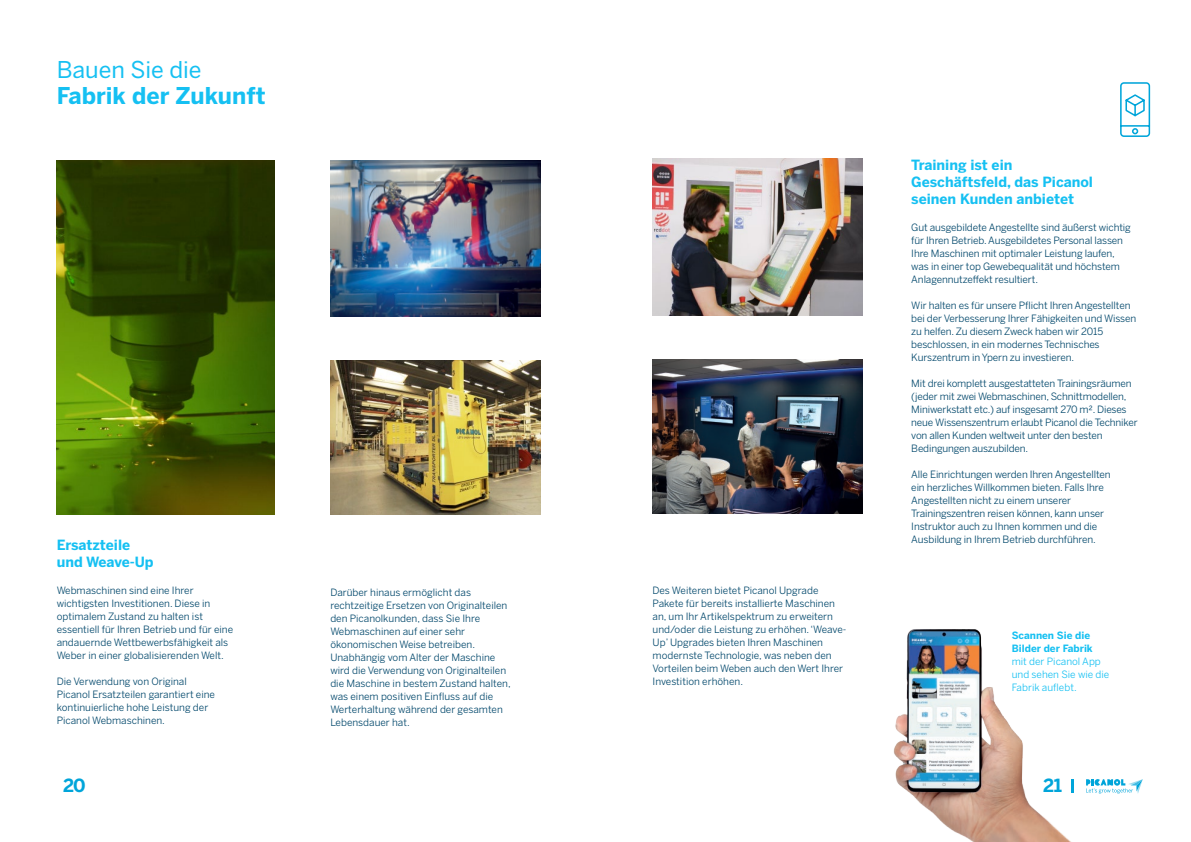
<style>
.page{position:relative;width:1191px;height:842px;background:#fff}
.page>*{position:absolute;margin:0;border:0;box-sizing:border-box;transform-origin:0 0}
.t1{font:700 23px "Benton Sans";color:#15c0f2}
.t2{font:23px "Benton Sans";color:#15c0f2}
.t3{font:700 18px "Benton Sans";color:#00a5da}
.t4{font:700 14px/16.8px "Benton Sans";color:#15c0f2}
.t5{font:10px/13px "Benton Sans";letter-spacing:-.01em;color:#00476b}
.t6{font:10px/13px "Benton Sans";color:#15c0f2}
.t7{font:700 10px/13px "Benton Sans";color:#15c0f2}
</style>
<div class="page">
<img style="left:57px;top:160px;width:217px;height:354px">
<img style="left:330px;top:361px;width:210px;height:153px">
<img style="left:330px;top:160px;width:210px;height:156px">
<svg style="left:1120px;top:82px;width:30px;height:55px"></svg>
<img style="left:652px;top:359px;width:210px;height:154px">
<img style="left:652px;top:159px;width:210px;height:156px">
<img style="left:893px;top:629px;width:181px;height:213px">
<svg style="left:1086px;top:779px;width:56px;height:15px"></svg>
<svg style="left:1071px;top:779px;width:2px;height:13px"></svg>
<h1 class="t2" style="left:57px;top:56px;width:146px">Bauen Sie die</h1>
<h1 class="t1" style="left:57px;top:82px;width:210px">Fabrik der Zukunft</h1>
<h3 class="t4" style="left:57px;top:536px;width:98px">Ersatzteile und Weave-Up</h3>
<p class="t5" style="left:57px;top:583px;width:178px">Webmaschinen sind eine Ihrer wichtigsten Investitionen. Diese in optimalem Zustand zu halten ist essentiell für Ihren Betrieb und für eine andauernde Wettbewerbsfähigkeit als Weber in einer globalisierenden Welt.</p>
<p class="t5" style="left:57px;top:674px;width:160px">Die Verwendung von Original<br>Picanol Ersatzteilen garantiert eine kontinuierliche hohe Leistung der<br>Picanol Webmaschinen.</p>
<p class="t5" style="left:330px;top:585px;width:182px">Darüber hinaus ermöglicht das rechtzeitige Ersetzen von Originalteilen den Picanolkunden, dass Sie Ihre Webmaschinen auf einer sehr ökonomischen Weise betreiben.<br>Unabhängig vom Alter der Maschine wird die Verwendung von Originalteilen die Maschine in bestem Zustand halten, was einem positiven Einfluss auf die Werterhaltung während der gesamten Lebensdauer hat.</p>
<p class="t5" style="left:652px;top:584px;width:195px">Des Weiteren bietet Picanol Upgrade Pakete für bereits installierte Maschinen an, um Ihr Artikelspektrum zu erweitern und/oder die Leistung zu erhöhen. ‘Weave-Up’ Upgrades bieten Ihren Maschinen modernste Technologie, was neben den Vorteilen beim Weben auch den Wert Ihrer Investition erhöhen.</p>
<h3 class="t4" style="left:911px;top:157px;width:183px">Training ist ein<br>Geschäftsfeld, das Picanol seinen Kunden anbietet</h3>
<p class="t5" style="left:911px;top:221px;width:221px">Gut ausgebildete Angestellte sind äußerst wichtig für Ihren Betrieb. Ausgebildetes Personal lassen Ihre Maschinen mit optimaler Leistung laufen, was in einer top Gewebequalität und höchstem Anlagennutzeffekt resultiert.</p>
<p class="t5" style="left:911px;top:299px;width:226px">Wir halten es für unsere Pflicht Ihren Angestellten bei der Verbesserung Ihrer Fähigkeiten und Wissen zu helfen. Zu diesem Zweck haben wir 2015 beschlossen, in ein modernes Technisches Kurszentrum in Ypern zu investieren.</p>
<p class="t5" style="left:911px;top:377px;width:228px">Mit drei komplett ausgestatteten Trainingsräumen (jeder mit zwei Webmaschinen, Schnittmodellen, Miniwerkstatt etc.) auf insgesamt 270 m². Dieses neue Wissenszentrum erlaubt Picanol die Techniker von allen Kunden weltweit unter den besten Bedingungen auszubilden.</p>
<p class="t5" style="left:911px;top:468px;width:201px">Alle Einrichtungen werden Ihren Angestellten ein herzliches Willkommen bieten. Falls Ihre Angestellten nicht zu einem unserer Trainingszentren reisen können, kann unser Instruktor auch zu Ihnen kommen und die Ausbildung in Ihrem Betrieb durchführen.</p>
<p class="t7" style="left:1011px;top:628px;width:83px">Scannen Sie die<br>Bilder der Fabrik</p>
<p class="t6" style="left:1011px;top:654px;width:99px">mit der Picanol App und sehen Sie wie die<br>Fabrik auflebt.</p>
<h2 class="t3" style="left:63px;top:775px;width:24px">20</h2>
<h2 class="t3" style="left:1043px;top:775px;width:20px">21</h2>
</div>
